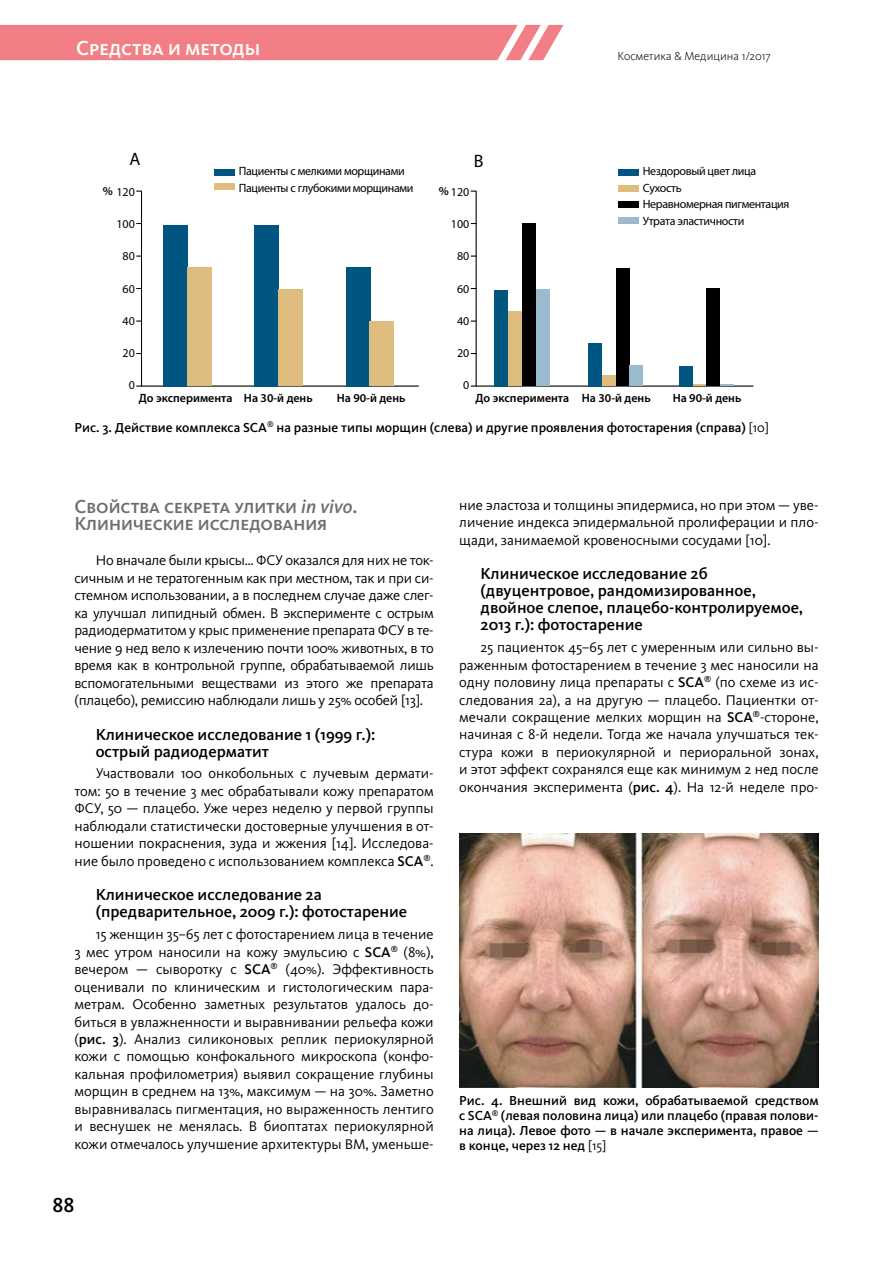
<style>
.page{position:relative;width:893px;height:1263px;background:#fff}
.page>*{position:absolute;margin:0;border:0;box-sizing:border-box;transform-origin:0 0}
.t1{font:21px "Kievit CY Medium SC";color:#fff}
.t2{font:500 21px "Kievit CY";color:#000}
.t3{font:19.5px/17.1px "Kievit CY Medium SC";color:#6d6e71}
.t4{font:18px "Myriad Pro";color:#000}
.t5{font:500 16.5px/17.1px "Kievit CY";color:#000}
.t6{font:14.55px/17.4px "Kievit CY";color:#000;text-align:justify}
.t7{font:500 13.5px/15px "Kievit CY";color:#000;text-align:justify}
.t8{font:12px/16.5px "Myriad Pro";letter-spacing:-.03em;color:#000}
.t9{font:600 12px "Myriad Pro";color:#000}
.t10{font:300 12px "Kievit CY";color:#000}
.s1{font-weight:400}
.s2{font-family:"Kievit CY";font-weight:500;font-style:italic}
.s3{font-weight:500}
</style>
<div class="page">
<div style="left:0;top:25px;width:563px;height:35px;background:#f37f86"></div>
<hr style="left:141px;top:191px;width:1px;height:195px;background:#000">
<hr style="left:136px;top:386px;width:283px;height:1px;background:#000">
<div style="left:163px;top:225px;width:25px;height:161px;background:#005581"></div>
<div style="left:187px;top:267px;width:24px;height:119px;background:#ddbc7e"></div>
<div style="left:255px;top:225px;width:24px;height:161px;background:#005581"></div>
<div style="left:279px;top:289px;width:24px;height:97px;background:#ddbc7e"></div>
<div style="left:346px;top:267px;width:24px;height:119px;background:#005581"></div>
<div style="left:370px;top:321px;width:24px;height:65px;background:#ddbc7e"></div>
<div style="left:214px;top:184px;width:20px;height:6px;background:#ddbc7e"></div>
<div style="left:214px;top:169px;width:21px;height:6px;background:#005581"></div>
<hr style="left:476px;top:191px;width:1px;height:195px;background:#000">
<hr style="left:471px;top:386px;width:282px;height:1px;background:#000">
<div style="left:494px;top:290px;width:14px;height:96px;background:#005581"></div>
<div style="left:508px;top:311px;width:14px;height:75px;background:#ddbc7e"></div>
<div style="left:522px;top:224px;width:14px;height:162px;background:#000"></div>
<div style="left:536px;top:289px;width:13px;height:97px;background:#9abbcd"></div>
<div style="left:588px;top:343px;width:14px;height:43px;background:#005581"></div>
<div style="left:602px;top:376px;width:14px;height:10px;background:#ddbc7e"></div>
<div style="left:616px;top:268px;width:14px;height:118px;background:#000"></div>
<div style="left:629px;top:366px;width:14px;height:20px;background:#9abbcd"></div>
<div style="left:679px;top:366px;width:14px;height:20px;background:#005581"></div>
<svg style="left:693px;top:385px;width:13px;height:1px"></svg>
<div style="left:706px;top:289px;width:14px;height:97px;background:#000"></div>
<svg style="left:720px;top:385px;width:14px;height:1px"></svg>
<div style="left:618px;top:185px;width:20px;height:6px;background:#ddbc7e"></div>
<div style="left:618px;top:169px;width:21px;height:6px;background:#005581"></div>
<div style="left:618px;top:217px;width:20px;height:6px;background:#9abbcd"></div>
<div style="left:618px;top:201px;width:21px;height:6px;background:#000"></div>
<img style="left:459px;top:834px;width:359px;height:254px">
<h1 class="t1" style="left:76px;top:37px;width:185px">Средства и методы</h1>
<p class="t10" style="left:618px;top:50px;width:155px">Косметика &amp; Медицина 1/2017</p>
<p class="t4" style="left:129px;top:148px;width:13px">A</p>
<p class="t4" style="left:474px;top:150px;width:11px">B</p>
<p class="t8" style="left:239px;top:163px;width:176px">Пациенты с мелкими морщинами<br>Пациенты с глубокими морщинами</p>
<p class="t9" style="left:103px;top:183px;width:12px">%</p>
<p class="t9" style="left:439px;top:183px;width:12px">%</p>
<p class="t8" style="left:116px;top:183px;width:20px">120</p>
<p class="t8" style="left:116px;top:216px;width:20px">100</p>
<p class="t8" style="left:123px;top:248px;width:14px">80</p>
<p class="t8" style="left:123px;top:280px;width:14px">60</p>
<p class="t8" style="left:123px;top:312px;width:14px">40</p>
<p class="t8" style="left:123px;top:345px;width:14px">20</p>
<p class="t8" style="left:129px;top:377px;width:8px">0</p>
<p class="t8" style="left:451px;top:183px;width:20px">120</p>
<p class="t8" style="left:451px;top:216px;width:20px">100</p>
<p class="t8" style="left:457px;top:248px;width:14px">80</p>
<p class="t8" style="left:457px;top:280px;width:14px">60</p>
<p class="t8" style="left:457px;top:312px;width:14px">40</p>
<p class="t8" style="left:457px;top:345px;width:14px">20</p>
<p class="t8" style="left:463px;top:377px;width:8px">0</p>
<p class="t8" style="left:643px;top:163px;width:148px">Нездоровый цвет лица<br>Сухость<br>Неравномерная пигментация<br>Утрата эластичности</p>
<p class="t9" style="left:139px;top:390px;width:175px">До эксперимента На 30-й день</p>
<p class="t9" style="left:337px;top:390px;width:70px">На 90-й день</p>
<p class="t9" style="left:476px;top:390px;width:177px">До эксперимента На 30-й день</p>
<p class="t9" style="left:673px;top:390px;width:70px">На 90-й день</p>
<p class="t7" style="left:74px;top:420px;width:696px">Рис. 3. Действие комплекса SCA<sup>®</sup> на разные типы морщин (слева) и другие проявления фотостарения (справа) <span class="s1">[10]</span></p>
<h2 class="t3" style="left:74px;top:499px;width:285px">Свойства секрета улитки <span class="s2">in vivo</span>.<br>Клинические исследования</h2>
<p class="t6" style="left:74px;top:552px;width:361px;text-indent:21px">Но вначале были крысы… ФСУ оказался для них не ток&shy;сичным и не тератогенным как при местном, так и при си&shy;стемном использовании, а в последнем случае даже слег&shy;ка улучшал липидный обмен. В эксперименте с острым радиодерматитом у крыс применение препарата ФСУ в те&shy;чение 9 нед вело к излечению почти 100% животных, в то время как в контрольной группе, обрабатываемой лишь вспомогательными веществами из этого же препарата (плацебо), ремиссию наблюдали лишь у 25% особей [13].</p>
<p class="t5" style="left:96px;top:726px;width:281px">Клиническое исследование 1 (1999 г.): острый радиодерматит</p>
<p class="t6" style="left:74px;top:765px;width:361px;text-indent:21px">Участвовали 100 онкобольных с лучевым дермати&shy;том: 50 в течение 3 мес обрабатывали кожу препаратом ФСУ, 50 — плацебо. Уже через неделю у первой группы наблюдали статистически достоверные улучшения в от&shy;ношении покраснения, зуда и жжения [14]. Исследова&shy;ние было проведено с иcпользованием комплекса <span class="s3">SCA</span><sup>®</sup>.</p>
<p class="t5" style="left:96px;top:887px;width:313px">Клиническое исследование 2а (предварительное, 2009 г.): фотостарение</p>
<p class="t6" style="left:74px;top:926px;width:361px;text-indent:21px">15 женщин 35–65 лет с фотостарением лица в течение 3 мес утром наносили на кожу эмульсию с <span class="s3">SCA</span><sup>®</sup> (8%), вечером — сыворотку с <span class="s3">SCA</span><sup>®</sup> (40%). Эффективность оценивали по клиническим и гистологическим пара&shy;метрам. Особенно заметных результатов удалось до&shy;биться в увлажненности и выравнивании рельефа кожи (<span class="s3">рис. 3</span>). Анализ силиконовых реплик периокулярной кожи с помощью конфокального микроскопа (конфо&shy;кальная профилометрия) выявил сокращение глубины морщин в среднем на 13%, максимум — на 30%. Заметно выравнивалась пигментация, но выраженность лентиго и веснушек не менялась. В биоптатах периокулярной кожи отмечалось улучшение архитектуры ВМ, уменьше-</p>
<h1 class="t2" style="left:52px;top:1194px;width:24px">88</h1>
<p class="t6" style="left:459px;top:496px;width:361px">ние эластоза и толщины эпидермиса, но при этом — уве&shy;личение индекса эпидермальной пролиферации и пло&shy;щади, занимаемой кровеносными сосудами [10].</p>
<p class="t5" style="left:480px;top:565px;width:324px">Клиническое исследование 2б (двуцентровое, рандомизированное, двойное слепое, плацебо-контролируемое, 2013 г.): фотостарение</p>
<p class="t6" style="left:459px;top:639px;width:361px;text-indent:21px">25 пациенток 45–65 лет с умеренным или сильно вы&shy;раженным фотостарением в течение 3 мес наносили на одну половину лица препараты с <span class="s3">SCA</span><sup>®</sup> (по схеме из ис&shy;следования 2а), а на другую — плацебо. Пациентки от&shy;мечали сокращение мелких морщин на <span class="s3">SCA</span><sup>®</sup>-стороне, начиная с 8-й недели. Тогда же начала улучшаться тек&shy;стура кожи в периокулярной и периоральной зонах, и этот эффект сохранялся еще как минимум 2 нед после окончания эксперимента (<span class="s3">рис. 4</span>). На 12-й неделе про-</p>
<p class="t7" style="left:459px;top:1094px;width:361px">Рис. 4. Внешний вид кожи, обрабатываемой средством с SCA<sup>®</sup> (левая половина лица) или плацебо (правая полови&shy;на лица). Левое фото — в начале эксперимента, правое — в конце, через 12 нед <span class="s1">[15]</span></p>
</div>
